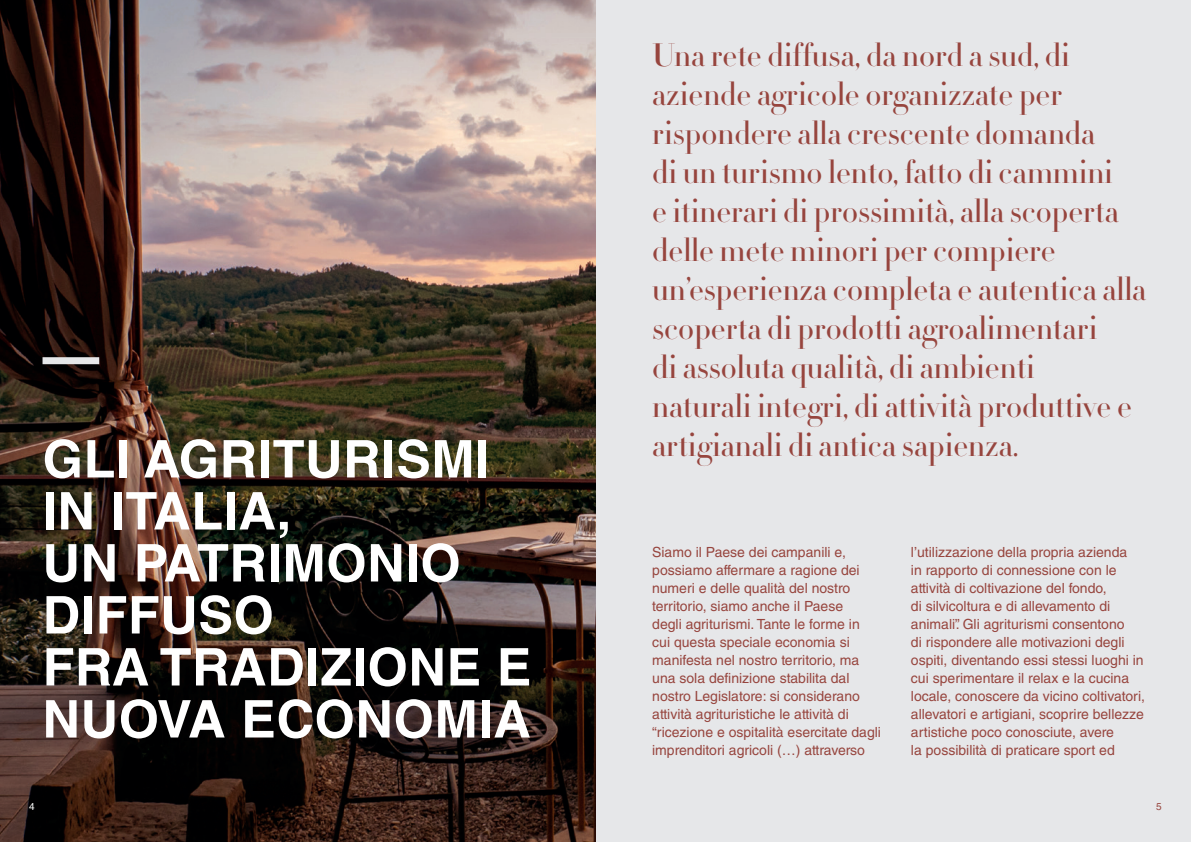
<style>
.page{position:relative;width:1191px;height:842px;background:#e6e7e9}
.page>*{position:absolute;margin:0;border:0;box-sizing:border-box;transform-origin:0 0}
.t1{font:700 52px/52px "Helvetica LT Std";letter-spacing:.01em;color:#fff}
.t2{font:32px/39px "Didot HTF M42 Medium";color:#97453e}
.t3{font:14px/18px "Helvetica LT Std";color:#97453e}
.t4{font:10px "Helvetica LT Std";color:#fff}
.t5{font:10px "Helvetica LT Std";color:#97453e}
</style>
<div class="page">
<img style="left:0;top:0;width:595px;height:842px">
<div style="left:43px;top:357px;width:56px;height:7px;background:#e6e7e9"></div>
<h1 class="t1" style="left:43px;top:432px;width:490px">GLI AGRITURISMI<br>IN ITALIA,<br>UN PATRIMONIO<br>DIFFUSO<br>FRA TRADIZIONE E<br>NUOVA ECONOMIA</h1>
<p class="t2" style="left:652px;top:37px;width:496px">Una rete diffusa, da nord a sud, di aziende agricole organizzate per rispondere alla crescente domanda<br>di un turismo lento, fatto di cammini<br>e itinerari di prossimità, alla scoperta delle mete minori per compiere un’esperienza completa e autentica alla scoperta di prodotti agroalimentari<br>di assoluta qualità, di ambienti<br>naturali integri, di attività produttive e artigianali di antica sapienza.</p>
<p class="t3" style="left:652px;top:542px;width:230px">Siamo il Paese dei campanili e, possiamo affermare a ragione dei numeri e delle qualità del nostro territorio, siamo anche il Paese<br>degli agriturismi. Tante le forme in cui questa speciale economia si manifesta nel nostro territorio, ma una sola definizione stabilita dal nostro Legislatore: si considerano attività agrituristiche le attività di “ricezione e ospitalità esercitate dagli imprenditori agricoli (…) attraverso</p>
<p class="t3" style="left:911px;top:543px;width:236px">l’utilizzazione della propria azienda<br>in rapporto di connessione con le attività di coltivazione del fondo,<br>di silvicoltura e di allevamento di animali”. Gli agriturismi consentono<br>di rispondere alle motivazioni degli ospiti, diventando essi stessi luoghi in cui sperimentare il relax e la cucina locale, conoscere da vicino coltivatori, allevatori e artigiani, scoprire bellezze artistiche poco conosciute, avere<br>la possibilità di praticare sport ed</p>
<p class="t4" style="left:29px;top:801px;width:7px">4</p>
<p class="t5" style="left:1156px;top:801px;width:7px">5</p>
</div>
